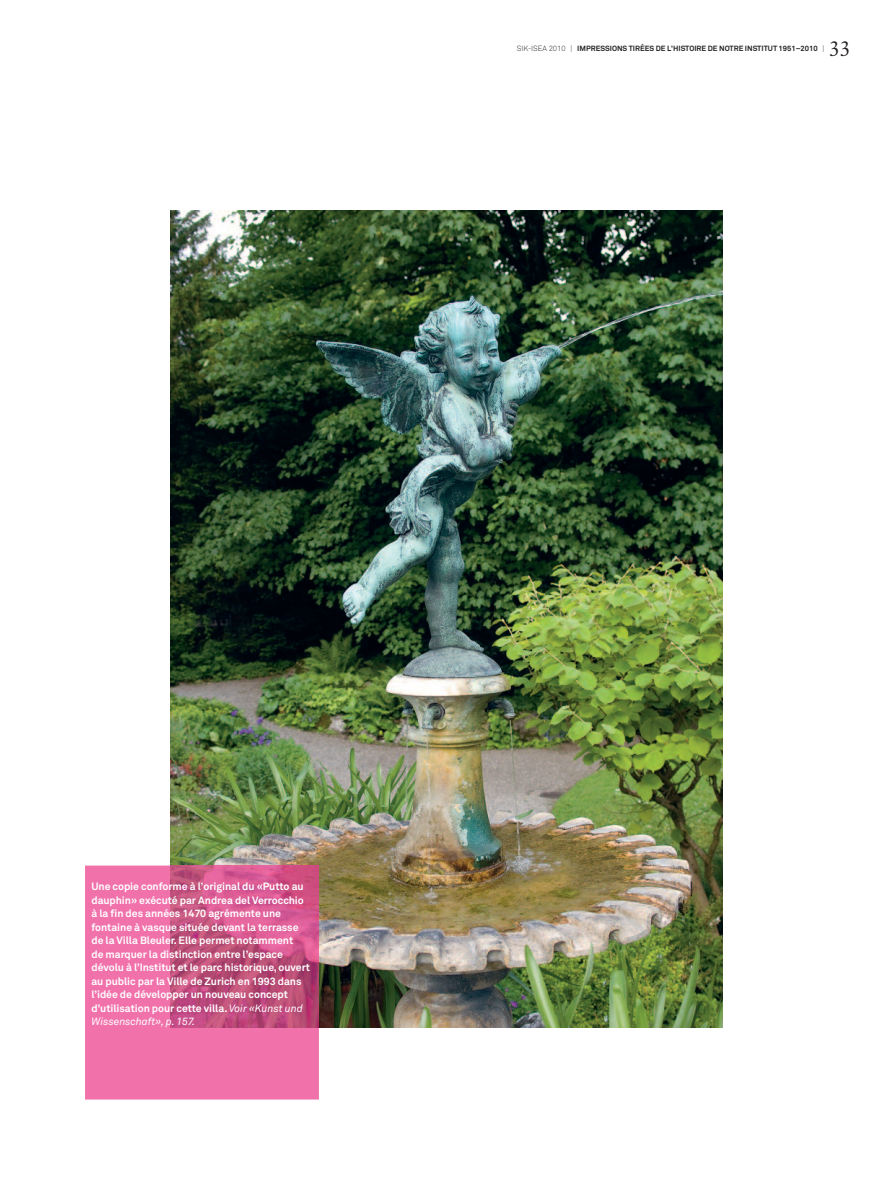
<style>
.page{position:relative;width:893px;height:1191px;background:#fff}
.page>*{position:absolute;margin:0;border:0;box-sizing:border-box;transform-origin:0 0}
.t1{font:20.25px "Renard No 3";color:#231f20}
.t2{font:700 10.5px/13.5px "Akkurat";letter-spacing:-.005em;color:#fff}
.t3{font:700 7.5px "Akkurat";color:#231f20}
.s1{font-weight:300}
.s2{font-weight:400;font-style:italic}
</style>
<div class="page">
<img style="left:170px;top:210px;width:553px;height:817px">
<div style="left:85px;top:865px;width:234px;height:234px;background:#f171ab"></div>
<img style="left:170px;top:865px;width:149px;height:162px">
<p class="t3" style="left:517px;top:46px;width:309px"><span class="s1">SIK-ISEA 2010 |</span> IMPRESSIONS TIRÉES DE L’HISTOIRE DE NOTRE INSTITUT 1951–2010 <span class="s1">|</span></p>
<h1 class="t1" style="left:829px;top:36px;width:23px">33</h1>
<p class="t2" style="left:91px;top:880px;width:220px">Une copie conforme à l’original du «Putto au dauphin» exécuté par Andrea del Verrocchio à la fin des années 1470 agrémente une fontaine à vasque située devant la terrasse de la Villa Bleuler.Elle permet notamment<br>de marquer la distinction entre l’espace dévolu à l’Institut et le parc historique, ouvert au public par la Ville de Zurich en 1993 dans l’idée de développer un nouveau concept d’utilisation pour cette villa. <span class="s2">Voir «Kunst und Wissenschaft», p. 157.</span></p>
</div>
